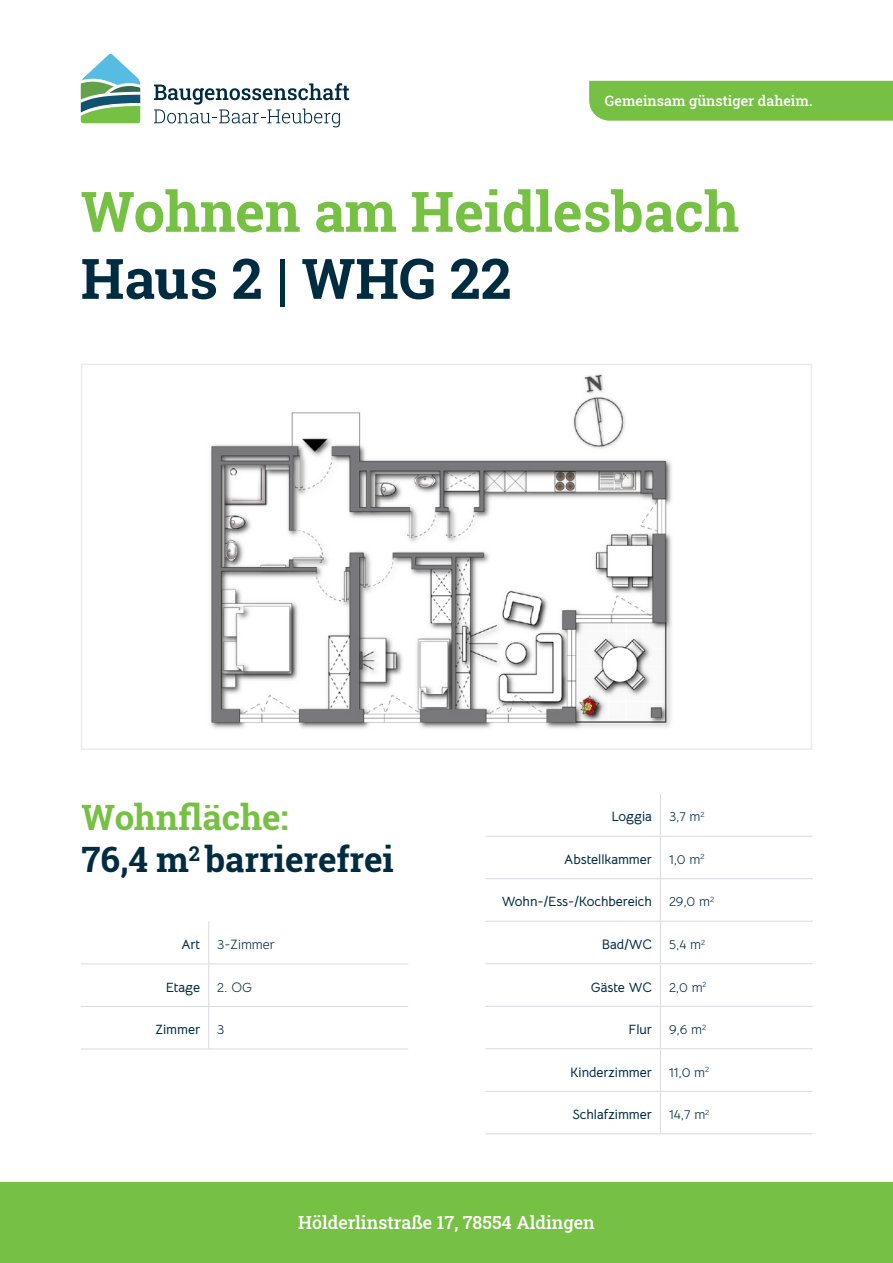
<style>
.page{position:relative;width:893px;height:1263px;background:#fff}
.page>*{position:absolute;margin:0;border:0;box-sizing:border-box;transform-origin:0 0}
.t1{font:700 55.8px "Roboto Slab";color:#76c043}
.t2{font:700 55.8px "Roboto Slab";color:#002c41}
.t3{font:700 34.95px "Roboto Slab";color:#002c41}
.t4{font:700 34.95px "Roboto Slab";color:#76c043}
.t5{font:500 18px "Roboto Slab";color:#fff}
.t6{font:500 14.4px "Roboto Slab";color:#fff}
.t7{font:700 13.5px "Bellota Text";color:#002c41}
.t8{font:13.5px "Bellota Text";color:#002c41}
</style>
<div class="page">
<svg style="left:81px;top:54px;width:59px;height:69px"></svg>
<svg style="left:154px;top:83px;width:195px;height:44px"></svg>
<img style="left:210px;top:374px;width:462px;height:355px">
<div style="left:81px;top:364px;width:731px;height:386px;border:2px solid #e9ebee"></div>
<hr style="left:660px;top:794px;width:1px;height:42px;background:#d8dade">
<hr style="left:660px;top:836px;width:1px;height:42px;background:#d8dade">
<hr style="left:660px;top:879px;width:1px;height:42px;background:#d8dade">
<hr style="left:485px;top:921px;width:175px;height:1px;background:#d8dade">
<hr style="left:660px;top:921px;width:153px;height:1px;background:#d8dade">
<hr style="left:660px;top:921px;width:1px;height:42px;background:#d8dade">
<hr style="left:485px;top:963px;width:175px;height:1px;background:#d8dade">
<hr style="left:660px;top:963px;width:153px;height:1px;background:#d8dade">
<hr style="left:660px;top:964px;width:1px;height:42px;background:#d8dade">
<hr style="left:485px;top:1006px;width:175px;height:1px;background:#d8dade">
<hr style="left:660px;top:1006px;width:153px;height:1px;background:#d8dade">
<hr style="left:660px;top:1007px;width:1px;height:41px;background:#d8dade">
<hr style="left:485px;top:1048px;width:175px;height:1px;background:#d8dade">
<hr style="left:660px;top:1048px;width:153px;height:1px;background:#d8dade">
<hr style="left:660px;top:1049px;width:1px;height:42px;background:#d8dade">
<hr style="left:485px;top:1091px;width:175px;height:1px;background:#d8dade">
<hr style="left:660px;top:1091px;width:153px;height:1px;background:#d8dade">
<hr style="left:660px;top:1092px;width:1px;height:41px;background:#d8dade">
<hr style="left:485px;top:1133px;width:175px;height:1px;background:#d8dade">
<hr style="left:660px;top:1133px;width:153px;height:1px;background:#d8dade">
<hr style="left:485px;top:836px;width:175px;height:1px;background:#d8dade">
<hr style="left:660px;top:836px;width:153px;height:1px;background:#d8dade">
<hr style="left:485px;top:878px;width:175px;height:1px;background:#d8dade">
<hr style="left:660px;top:878px;width:153px;height:1px;background:#d8dade">
<hr style="left:208px;top:921px;width:1px;height:42px;background:#d8dade">
<hr style="left:208px;top:964px;width:1px;height:42px;background:#d8dade">
<hr style="left:208px;top:1007px;width:1px;height:41px;background:#d8dade">
<hr style="left:81px;top:1048px;width:128px;height:1px;background:#d8dade">
<hr style="left:209px;top:1048px;width:199px;height:1px;background:#d8dade">
<hr style="left:81px;top:963px;width:128px;height:1px;background:#d8dade">
<hr style="left:209px;top:963px;width:199px;height:1px;background:#d8dade">
<hr style="left:81px;top:1006px;width:128px;height:1px;background:#d8dade">
<hr style="left:209px;top:1006px;width:199px;height:1px;background:#d8dade">
<div style="left:589px;top:81px;width:304px;height:40px;background:#76c043"></div>
<div style="left:0;top:1182px;width:893px;height:81px;background:#76c043"></div>
<p class="t6" style="left:605px;top:91px;width:209px">Gemeinsam günstiger daheim.</p>
<p class="t1" style="left:81px;top:173px;width:660px">Wohnen am Heidlesbach</p>
<p class="t2" style="left:81px;top:240px;width:432px">Haus 2 | WHG 22</p>
<p class="t4" style="left:82px;top:794px;width:208px">Wohnfläche:</p>
<p class="t3" style="left:82px;top:835px;width:314px">76,4 m<sup>2</sup> barrierefrei</p>
<p class="t7" style="left:181px;top:933px;width:20px">Art</p>
<p class="t8" style="left:217px;top:934px;width:59px">3-Zimmer</p>
<p class="t7" style="left:166px;top:976px;width:36px">Etage</p>
<p class="t8" style="left:217px;top:976px;width:36px">2. OG</p>
<p class="t7" style="left:156px;top:1018px;width:46px">Zimmer</p>
<p class="t8" style="left:217px;top:1019px;width:9px">3</p>
<p class="t7" style="left:612px;top:805px;width:42px">Loggia</p>
<p class="t8" style="left:669px;top:806px;width:37px">3,7 m<sup>2</sup></p>
<p class="t7" style="left:564px;top:848px;width:89px">Abstellkammer</p>
<p class="t8" style="left:669px;top:848px;width:37px">1,0 m<sup>2</sup></p>
<p class="t7" style="left:502px;top:891px;width:152px">Wohn-/Ess-/Kochbereich</p>
<p class="t8" style="left:669px;top:891px;width:47px">29,0 m<sup>2</sup></p>
<p class="t7" style="left:602px;top:933px;width:52px">Bad/WC</p>
<p class="t8" style="left:669px;top:933px;width:38px">5,4 m<sup>2</sup></p>
<p class="t7" style="left:591px;top:976px;width:63px">Gäste WC</p>
<p class="t8" style="left:669px;top:976px;width:39px">2,0 m<sup>2</sup></p>
<p class="t7" style="left:629px;top:1018px;width:25px">Flur</p>
<p class="t8" style="left:669px;top:1018px;width:39px">9,6 m<sup>2</sup></p>
<p class="t7" style="left:570px;top:1061px;width:83px">Kinderzimmer</p>
<p class="t8" style="left:669px;top:1061px;width:42px">11,0 m<sup>2</sup></p>
<p class="t7" style="left:572px;top:1103px;width:81px">Schlafzimmer</p>
<p class="t8" style="left:669px;top:1103px;width:42px">14,7 m<sup>2</sup></p>
<p class="t5" style="left:298px;top:1210px;width:298px">Hölderlinstraße 17, 78554 Aldingen</p>
</div>
